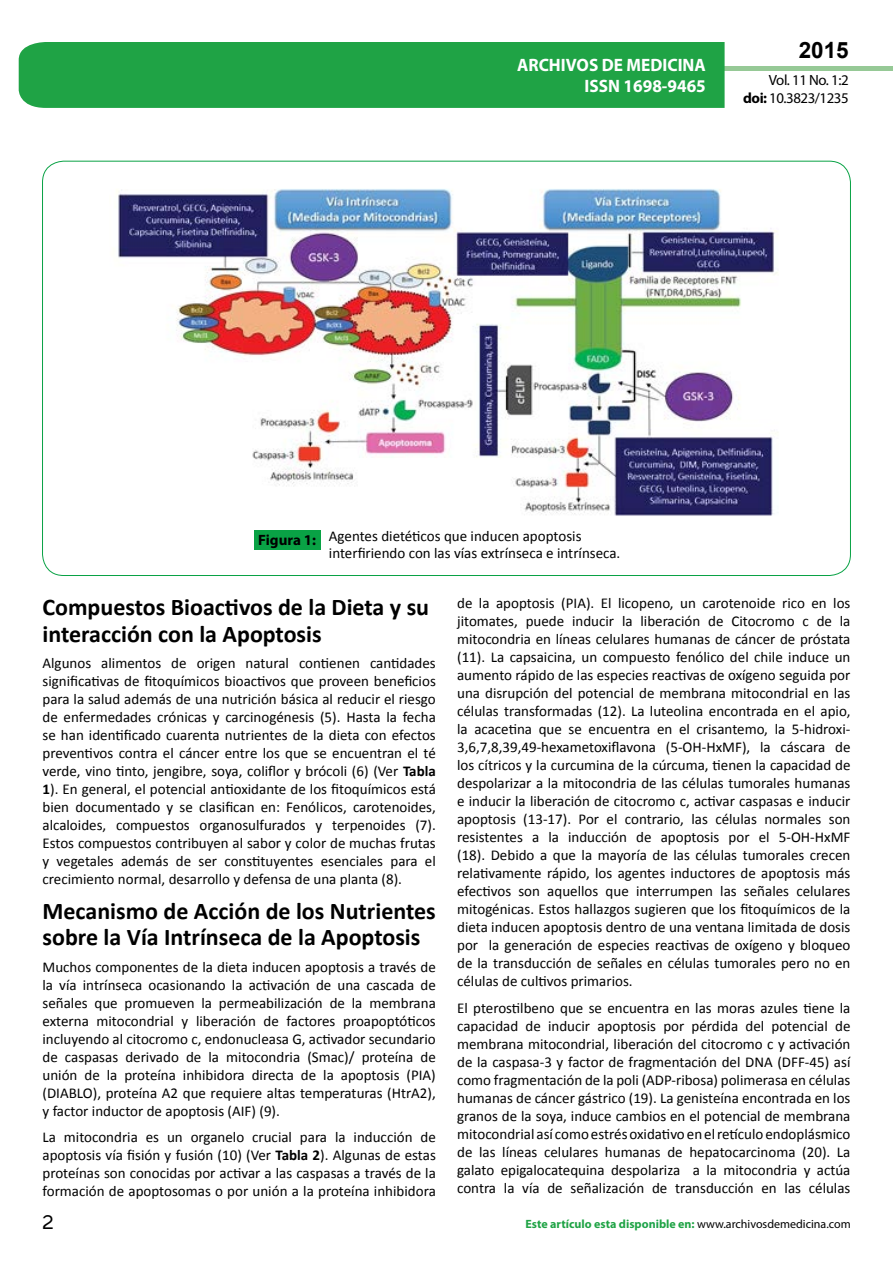
<style>
.page{position:relative;width:893px;height:1263px;background:#fff}
.page>*{position:absolute;margin:0;border:0;box-sizing:border-box;transform-origin:0 0}
.t1{font:25.5px "Tunga";color:#000}
.t2{font:700 24px/26.4px "Calibri";color:#000}
.t3{font:700 22.5px "Arial";color:#000}
.t4{font:700 18px/21.6px "Myriad Pro";color:#fff;text-align:right;scale:.96 1}
.t5{font:15px/18px "Calibri";color:#000;text-align:justify}
.t6{font:700 15px "Myriad Pro";color:#000}
.t7{font:14.85px/17.9px "Myriad Pro";letter-spacing:-.03em;color:#000;text-align:right}
.t8{font:700 12px "Myriad Pro";color:#1fa345}
.s1{font-weight:700}
.s2{color:#1da34a}
.s3{font-weight:400;color:#000}
</style>
<div class="page">
<div style="left:722px;top:66px;width:171px;height:5px;background:#96c996"></div>
<div style="left:19px;top:42px;width:706px;height:66px;background:#1fa345"></div>
<img style="left:117px;top:189px;width:661px;height:327px">
<div style="left:254px;top:530px;width:66px;height:20px;background:#09a245"></div>
<p class="t4" style="left:517px;top:53px;width:198px">ARCHIVOS DE MEDICINA<br>ISSN 1698-9465</p>
<h3 class="t3" style="left:799px;top:35px;width:52px">2015</h3>
<p class="t7" style="left:743px;top:71px;width:107px">Vol. 11 No. 1:2 <span class="s1">doi:</span> 10.3823/1235</p>
<p class="t6" style="left:258px;top:531px;width:59px">Figura 1:</p>
<p class="t5" style="left:329px;top:528px;width:293px;line-height:16.5px">Agentes dietéticos que inducen apoptosis interfiriendo con las vías extrínseca e intrínseca.</p>
<h2 class="t2" style="left:43px;top:594px;width:388px">Compuestos Bioactivos de la Dieta y su interacción con la Apoptosis</h2>
<p class="t5" style="left:43px;top:654px;width:395px">Algunos alimentos de origen natural contienen cantidades significativas de fitoquímicos bioactivos que proveen beneficios para la salud además de una nutrición básica al reducir el riesgo de enfermedades crónicas y carcinogénesis (5). Hasta la fecha se han identificado cuarenta nutrientes de la dieta con efectos preventivos contra el cáncer entre los que se encuentran el té verde, vino tinto, jengibre, soya, coliflor y brócoli (6) (Ver <span class="s1">Tabla 1</span>). En general, el potencial antioxidante de los fitoquímicos está bien documentado y se clasifican en: Fenólicos, carotenoides, alcaloides, compuestos organosulfurados y terpenoides (7).<br>Estos compuestos contribuyen al sabor y color de muchas frutas y vegetales además de ser constituyentes esenciales para el crecimiento normal, desarrollo y defensa de una planta (8).</p>
<h2 class="t2" style="left:43px;top:898px;width:395px">Mecanismo de Acción de los Nutrientes sobre la Vía Intrínseca de la Apoptosis</h2>
<p class="t5" style="left:43px;top:958px;width:395px">Muchos componentes de la dieta inducen apoptosis a través de la vía intrínseca ocasionando la activación de una cascada de señales que promueven la permeabilización de la membrana externa mitocondrial y liberación de factores proapoptóticos incluyendo al citocromo c, endonucleasa G, activador secundario de caspasas derivado de la mitocondria (Smac)/ proteína de unión de la proteína inhibidora directa de la apoptosis (PIA) (DIABLO), proteína A2 que requiere altas temperaturas (HtrA2), y factor inductor de apoptosis (AIF) (9).</p>
<p class="t5" style="left:43px;top:1128px;width:395px">La mitocondria es un organelo crucial para la inducción de apoptosis vía fisión y fusión (10) (Ver <span class="s1">Tabla 2</span>). Algunas de estas proteínas son conocidas por activar a las caspasas a través de la formación de apoptosomas o por unión a la proteína inhibidora</p>
<p class="t5" style="left:457px;top:594px;width:395px">de la apoptosis (PIA). El licopeno, un carotenoide rico en los jitomates, puede inducir la liberación de Citocromo c de la mitocondria en líneas celulares humanas de cáncer de próstata (11). La capsaicina, un compuesto fenólico del chile induce un aumento rápido de las especies reactivas de oxígeno seguida por una disrupción del potencial de membrana mitocondrial en las células transformadas (12). La luteolina encontrada en el apio, la acacetina que se encuentra en el crisantemo, la 5-hidroxi-3,6,7,8,39,49-hexametoxiflavona (5-OH-HxMF), la cáscara de los cítricos y la curcumina de la cúrcuma, tienen la capacidad de despolarizar a la mitocondria de las células tumorales humanas e inducir la liberación de citocromo c, activar caspasas e inducir apoptosis (13-17). Por el contrario, las células normales son resistentes a la inducción de apoptosis por el 5-OH-HxMF (18). Debido a que la mayoría de las células tumorales crecen relativamente rápido, los agentes inductores de apoptosis más efectivos son aquellos que interrumpen las señales celulares mitogénicas. Estos hallazgos sugieren que los fitoquímicos de la dieta inducen apoptosis dentro de una ventana limitada de dosis por la generación de especies reactivas de oxígeno y bloqueo de la transducción de señales en células tumorales pero no en células de cultivos primarios.</p>
<p class="t5" style="left:457px;top:999px;width:395px">El pterostilbeno que se encuentra en las moras azules tiene la capacidad de inducir apoptosis por pérdida del potencial de membrana mitocondrial, liberación del citocromo c y activación de la caspasa-3 y factor de fragmentación del DNA (DFF-45) así como fragmentación de la poli (ADP-ribosa) polimerasa en células humanas de cáncer gástrico (19). La genisteína encontrada en los granos de la soya, induce cambios en el potencial de membrana mitocondrial así como estrés oxidativo en el retículo endoplásmico de las líneas celulares humanas de hepatocarcinoma (20). La galato epigalocatequina despolariza a la mitocondria y actúa contra la vía de señalización de transducción en las células</p>
<h1 class="t1" style="left:42px;top:1205px;width:13px">2</h1>
<p class="t8" style="left:525px;top:1216px;width:327px">Este artículo esta disp<span class="s2">oni</span>ble en: <span class="s3">www.archivosdemedicina.com</span></p>
</div>
